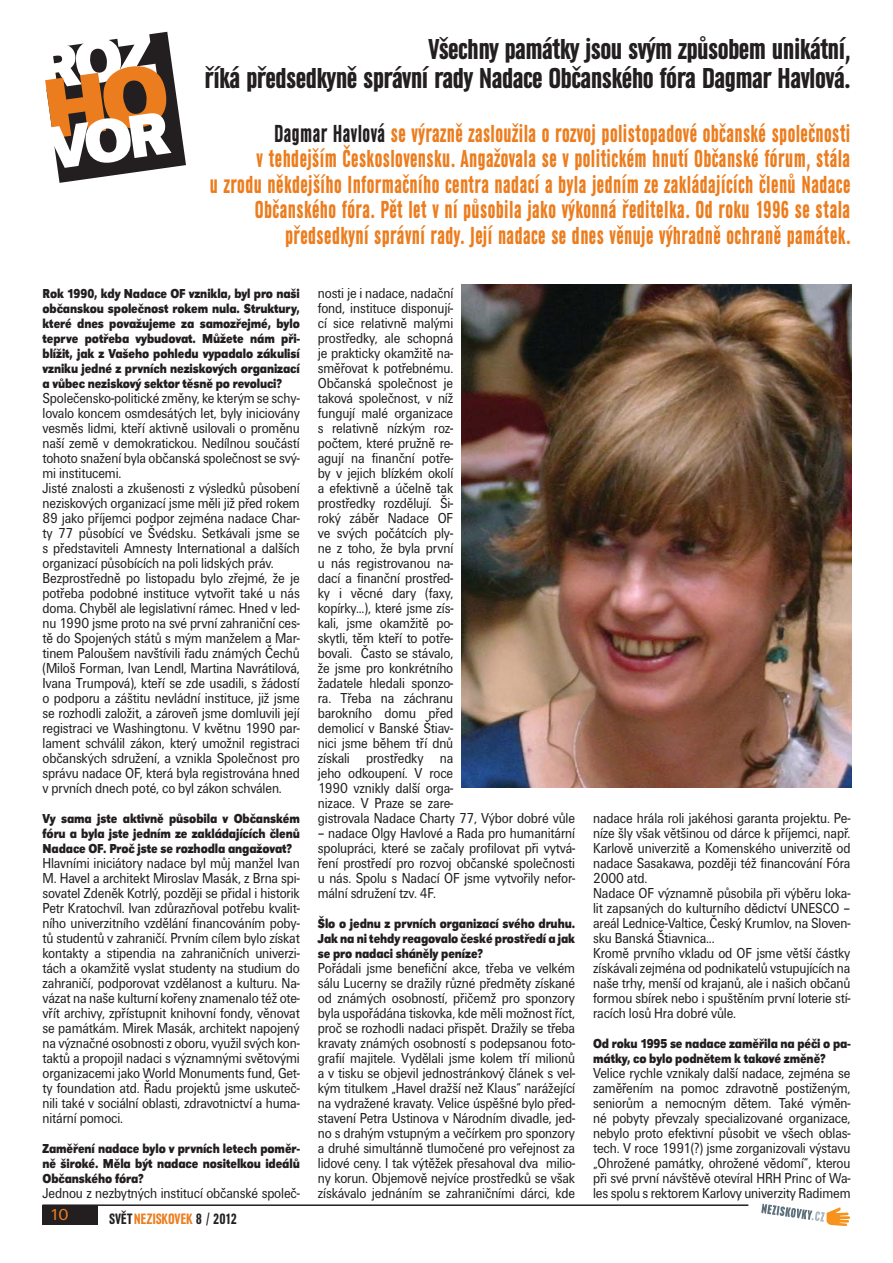
<style>
.page{position:relative;width:893px;height:1263px;background:#fff}
.page>*{position:absolute;margin:0;border:0;box-sizing:border-box;transform-origin:0 0}
.t1{font:30px/28.5px "URW Grotesk TEE Bold Condensed";letter-spacing:-.02em;color:#231f20;text-align:right}
.t2{font:25.65px/25.5px "URW Grotesk TEE Bold Condensed";letter-spacing:.02em;color:#ec7d1e;text-align:right;scale:.82 1}
.t3{font:16.5px "Unitus TEE Regular";color:#ec7d1e}
.t4{font:15.6px "URW Grotesk TEE Bold Condensed";letter-spacing:.01em;color:#231f20}
.t5{font:15px/15px "Unitus TEE Regular";letter-spacing:-.01em;color:#231f20;text-align:justify;scale:.85 1}
.t6{font:13.5px/15px "URW Grotesk TEE Bold";letter-spacing:-.01em;color:#231f20;text-align:justify;scale:.85 1}
.s1{color:#231f20}
.s2{color:#ec7d1e}
</style>
<div class="page">
<svg style="left:761px;top:1204px;width:89px;height:22px"></svg>
<hr style="left:43px;top:1204px;width:705px;height:2px;background:#231f20">
<div style="left:43px;top:1205px;width:55px;height:20px;background:#231f20"></div>
<img style="left:462px;top:285px;width:390px;height:503px">
<svg style="left:40px;top:32px;width:146px;height:151px"></svg>
<h1 class="t1" style="left:205px;top:36px;width:648px">Všechny památky jsou svým způsobem unikátní,<br>říká předsedkyně správní rady Nadace Občanského fóra Dagmar Havlová.</h1>
<p class="t2" style="left:210px;top:121px;width:783px"><span class="s1">Dagmar Havlová</span> se výrazně zasloužila o rozvoj polistopadové občanské společnosti<br>v tehdejším Československu. Angažovala se v politickém hnutí Občanské fórum, stála<br>u zrodu někdejšího Informačního centra nadací a byla jedním ze zakládajících členů Nadace Občanského fóra. Pět let v ní působila jako výkonná ředitelka. Od roku 1996 se stala předsedkyní správní rady. Její nadace se dnes věnuje výhradně ochraně památek.</p>
<p class="t6" style="left:43px;top:287px;width:304px">Rok 1990, kdy Nadace OF vznikla, byl pro naši občanskou společnost rokem nula. Struktury, které dnes považujeme za samozřejmé, bylo teprve potřeba vybudovat. Můžete nám při&shy;blížit, jak z Vašeho pohledu vypadalo zákulisí vzniku jedné z prvních neziskových organizací a vůbec neziskový sektor těsně po revoluci?</p>
<p class="t5" style="left:43px;top:391px;width:304px;text-align:left">Společensko-politické změny, ke kterým se schy&shy;lovalo koncem osmdesátých let, byly iniciovány vesměs lidmi, kteří aktivně usilovali o proměnu naší země v demokratickou. Nedílnou součástí tohoto snažení byla občanská společnost se svý&shy;mi institucemi.<br>Jisté znalosti a zkušenosti z výsledků působení neziskových organizací jsme měli již před rokem 89 jako příjemci podpor zejména nadace Char&shy;ty 77 působící ve Švédsku. Setkávali jsme se s představiteli Amnesty International a dalších organizací působících na poli lidských práv.<br>Bezprostředně po listopadu bylo zřejmé, že je potřeba podobné instituce vytvořit také u nás doma. Chyběl ale legislativní rámec. Hned v led&shy;nu 1990 jsme proto na své první zahraniční ces&shy;tě do Spojených států s mým manželem a Mar&shy;tinem Paloušem navštívili řadu známých Čechů (Miloš Forman, Ivan Lendl, Martina Navrátilová, Ivana Trumpová), kteří se zde usadili, s žádostí o podporu a záštitu nevládní instituce, již jsme se rozhodli založit, a zároveň jsme domluvili její registraci ve Washingtonu. V květnu 1990 par&shy;lament schválil zákon, který umožnil registraci občanských sdružení, a vznikla Společnost pro správu nadace OF, která byla registrována hned v prvních dnech poté, co byl zákon schválen.</p>
<p class="t6" style="left:43px;top:812px;width:304px">Vy sama jste aktivně působila v Občanském fóru a byla jste jedním ze zakládajících členů Nadace OF. Proč jste se rozhodla angažovat?</p>
<p class="t5" style="left:43px;top:856px;width:304px">Hlavními iniciátory nadace byl můj manžel Ivan M. Havel a architekt Miroslav Masák, z Brna spi&shy;sovatel Zdeněk Kotrlý, později se přidal i historik Petr Kratochvíl. Ivan zdůrazňoval potřebu kvalit&shy;ního univerzitního vzdělání financováním poby&shy;tů studentů v zahraničí. Prvním cílem bylo získat kontakty a stipendia na zahraničních univerzi&shy;tách a okamžitě vyslat studenty na studium do zahraničí, podporovat vzdělanost a kulturu. Na&shy;vázat na naše kulturní kořeny znamenalo též ote&shy;vřít archivy, zpřístupnit knihovní fondy, věnovat se památkám. Mirek Masák, architekt napojený na význačné osobnosti z oboru, využil svých kon&shy;taktů a propojil nadaci s významnými světovými organizacemi jako World Monuments fund, Get&shy;ty foundation atd. Řadu projektů jsme uskuteč&shy;nili také v sociální oblasti, zdravotnictví a huma&shy;nitární pomoci.</p>
<p class="t6" style="left:43px;top:1142px;width:304px">Zaměření nadace bylo v prvních letech poměr&shy;ně široké. Měla být nadace nositelkou ideálů Občanského fóra?</p>
<p class="t5" style="left:43px;top:1186px;width:304px">Jednou z nezbytných institucí občanské společ-</p>
<p class="t3" style="left:49px;top:1208px;width:21px">10</p>
<p class="t4" style="left:109px;top:1213px;width:130px">SVĚT<span class="s2">NEZISKOVEK</span> 8 / 2012</p>
<p class="t5" style="left:318px;top:286px;width:304px;text-align:left">nosti je i nadace, nadační<br>fond, instituce disponují-<br>cí sice relativně malými<br>prostředky, ale schopná<br>je prakticky okamžitě na-<br>směřovat k potřebnému.<br>Občanská společnost je<br>taková společnost, v níž<br>fungují malé organizace<br>s relativně nízkým roz-<br>počtem, které pružně re-<br>agují na finanční potře-<br>by v jejich blízkém okolí<br>a efektivně a účelně tak<br>prostředky rozdělují. Ši-<br>roký záběr Nadace OF<br>ve svých počátcích ply-<br>ne z toho, že byla první<br>u nás registrovanou na-<br>dací a finanční prostřed-<br>ky i věcné dary (faxy,<br>kopírky...), které jsme zís-<br>kali, jsme okamžitě po-<br>skytli, těm kteří to potře-<br>bovali. Často se stávalo,<br>že jsme pro konkrétního<br>žadatele hledali sponzo-<br>ra. Třeba na záchranu<br>barokního domu před<br>demolicí v Banské Štiav-<br>nici jsme během tří dnů<br>získali prostředky na<br>jeho odkoupení. V roce<br>1990 vznikly další orga-<br>nizace. V Praze se zare-<br>gistrovala Nadace Charty 77, Výbor dobré vůle</p>
<p class="t5" style="left:318px;top:826px;width:304px">– nadace Olgy Havlové a Rada pro humanitární spolupráci, které se začaly profilovat při vytvá&shy;ření prostředí pro rozvoj občanské společnosti u nás. Spolu s Nadací OF jsme vytvořily nefor&shy;mální sdružení tzv. 4F.</p>
<p class="t6" style="left:318px;top:917px;width:304px">Šlo o jednu z prvních organizací svého druhu.<br>Jak na ni tehdy reagovalo české prostředí a jak se pro nadaci sháněly peníze?</p>
<p class="t5" style="left:318px;top:961px;width:304px">Pořádali jsme benefiční akce, třeba ve velkém sálu Lucerny se dražily různé předměty získané od známých osobností, přičemž pro sponzory byla uspořádána tiskovka, kde měli možnost říct, proč se rozhodli nadaci přispět. Dražily se třeba kravaty známých osobností s podepsanou foto&shy;grafií majitele. Vydělali jsme kolem tří milionů a v tisku se objevil jednostránkový článek s vel&shy;kým titulkem „Havel dražší než Klaus“ narážející na vydražené kravaty. Velice úspěšné bylo před&shy;stavení Petra Ustinova v Národním divadle, jed&shy;no s drahým vstupným a večírkem pro sponzory a druhé simultánně tlumočené pro veřejnost za lidové ceny. I tak výtěžek přesahoval dva milio&shy;ny korun. Objemově nejvíce prostředků se však získávalo jednáním se zahraničními dárci, kde</p>
<p class="t5" style="left:593px;top:811px;width:304px;text-align:left">nadace hrála roli jakéhosi garanta projektu. Pe&shy;níze šly však většinou od dárce k příjemci, např.<br>Karlově univerzitě a Komenského univerzitě od nadace Sasakawa, později též financování Fóra 2000 atd.<br>Nadace OF významně působila při výběru loka&shy;lit zapsaných do kulturního dědictví UNESCO – areál Lednice-Valtice, Český Krumlov, na Sloven&shy;sku Banská Štiavnica...<br>Kromě prvního vkladu od OF jsme větší částky získávali zejména od podnikatelů vstupujících na naše trhy, menší od krajanů, ale i našich občanů formou sbírek nebo i spuštěním první loterie stí&shy;racích losů Hra dobré vůle.</p>
<p class="t6" style="left:593px;top:1037px;width:304px">Od roku 1995 se nadace zaměřila na péči o pa&shy;mátky, co bylo podnětem k takové změně?</p>
<p class="t5" style="left:593px;top:1066px;width:304px">Velice rychle vznikaly další nadace, zejména se zaměřením na pomoc zdravotně postiženým, seniorům a nemocným dětem. Také výměn&shy;né pobyty převzaly specializované organizace, nebylo proto efektivní působit ve všech oblas&shy;tech. V roce 1991(?) jsme zorganizovali výstavu „Ohrožené památky, ohrožené vědomí“, kterou při své první návštěvě otevíral HRH Princ of Wa&shy;les spolu s rektorem Karlovy univerzity Radimem</p>
</div>
